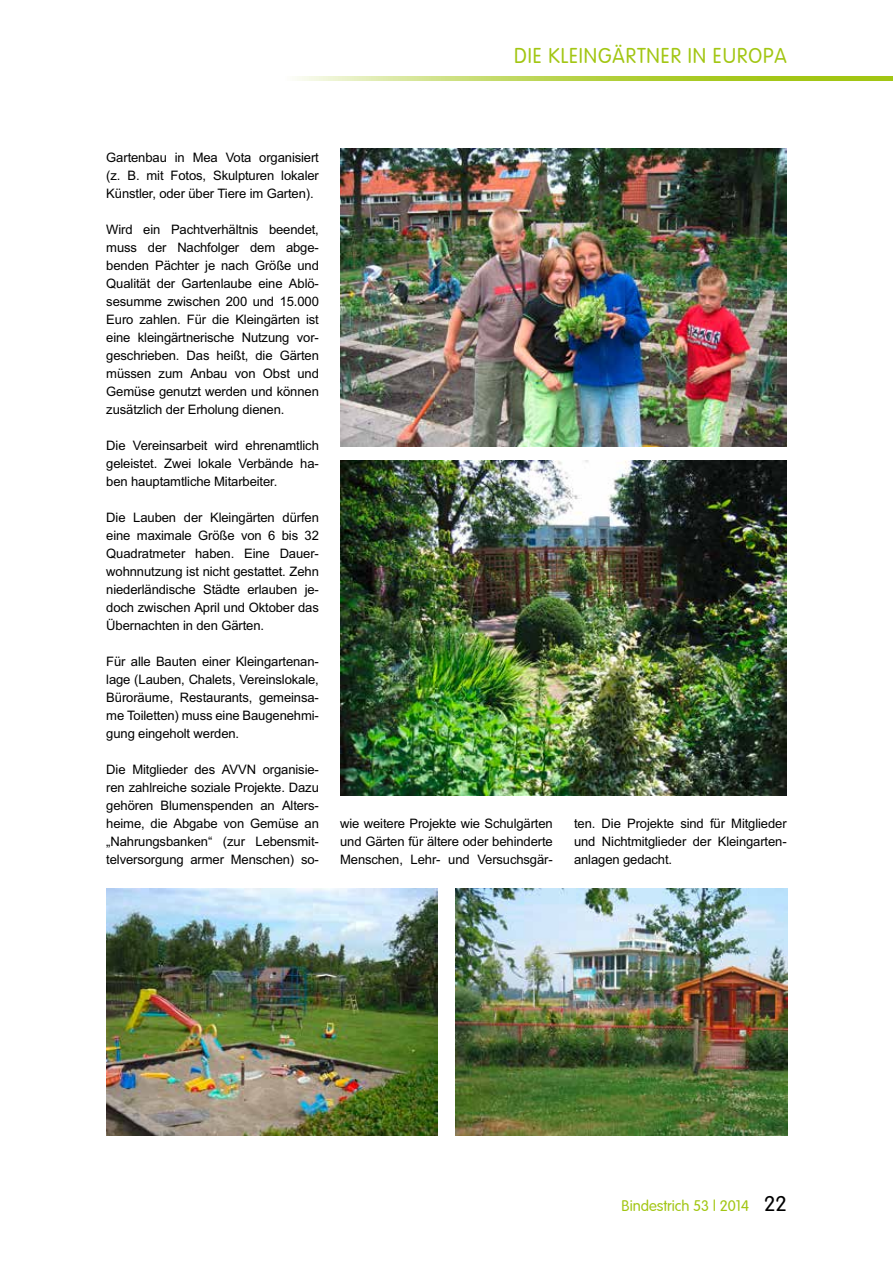
<style>
.page{position:relative;width:893px;height:1263px;background:#fff}
.page>*{position:absolute;margin:0;border:0;box-sizing:border-box;transform-origin:0 0}
.t1{font:21px "Vogue Plain";letter-spacing:.05em;color:#a2c613;scale:.95 1}
.t2{font:15px "Vogue Plain";color:#a2c613}
.t3{font:13.05px/18px "Arial";letter-spacing:-.01em;color:#000;text-align:justify}
.s1{font-size:21px;color:#000}
</style>
<div class="page">
<svg style="left:295px;top:77px;width:598px;height:4px;background:#bcd657"></svg>
<img style="left:340px;top:149px;width:447px;height:297px">
<img style="left:340px;top:460px;width:447px;height:335px">
<img style="left:455px;top:889px;width:332px;height:246px">
<img style="left:106px;top:889px;width:332px;height:246px">
<h1 class="t1" style="left:514px;top:44px;width:288px">DIE KLEINGÄRTNER IN EUROPA</h1>
<p class="t3" style="left:106px;top:149px;width:214px">Gartenbau in Mea Vota organisiert (z. B. mit Fotos, Skulpturen lokaler Künstler, oder über Tiere im Garten).</p>
<p class="t3" style="left:106px;top:221px;width:214px">Wird ein Pachtverhältnis beendet, muss der Nachfolger dem abge&shy;benden Pächter je nach Größe und Qualität der Gartenlaube eine Ablö&shy;sesumme zwischen 200 und 15.000<br>Euro zahlen. Für die Kleingärten ist eine kleingärtnerische Nutzung vor&shy;geschrieben. Das heißt, die Gärten müssen zum Anbau von Obst und Gemüse genutzt werden und können zusätzlich der Erholung dienen.</p>
<p class="t3" style="left:106px;top:437px;width:214px">Die Vereinsarbeit wird ehrenamtlich geleistet. Zwei lokale Verbände ha&shy;ben hauptamtliche Mitarbeiter.</p>
<p class="t3" style="left:106px;top:509px;width:214px">Die Lauben der Kleingärten dürfen eine maximale Größe von 6 bis 32<br>Quadratmeter haben. Eine Dauer&shy;wohnnutzung ist nicht gestattet. Zehn niederländische Städte erlauben je&shy;doch zwischen April und Oktober das Übernachten in den Gärten.</p>
<p class="t3" style="left:106px;top:653px;width:214px">Für alle Bauten einer Kleingartenan&shy;lage (Lauben, Chalets, Vereinslokale, Büroräume, Restaurants, gemeinsa&shy;me Toiletten) muss eine Baugenehmi&shy;gung eingeholt werden.</p>
<p class="t3" style="left:106px;top:761px;width:214px">Die Mitglieder des AVVN organisie&shy;ren zahlreiche soziale Projekte. Dazu gehören Blumenspenden an Alters&shy;heime, die Abgabe von Gemüse an „Nahrungsbanken“ (zur Lebensmit&shy;telversorgung armer Menschen) so-</p>
<p class="t3" style="left:340px;top:815px;width:214px">wie weitere Projekte wie Schulgärten und Gärten für ältere oder behinderte Menschen, Lehr- und Versuchsgär-</p>
<p class="t3" style="left:574px;top:815px;width:214px">ten. Die Projekte sind für Mitglieder und Nichtmitglieder der Kleingarten&shy;anlagen gedacht.</p>
<p class="t2" style="left:622px;top:1197px;width:167px">Bindestrich 53 | 2014 <span class="s1">22</span></p>
</div>
